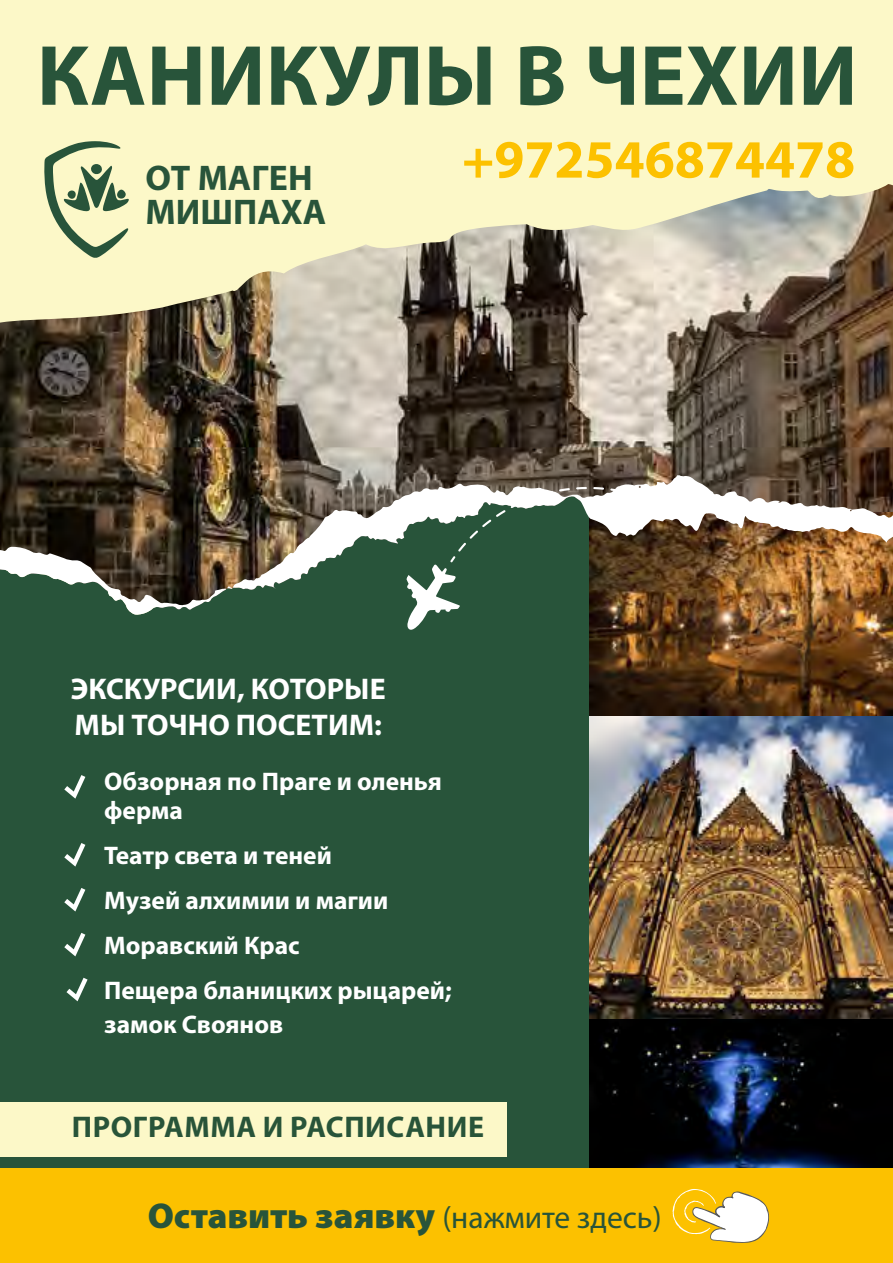
<style>
.page{position:relative;width:893px;height:1263px;background:#fff}
.page>*{position:absolute;margin:0;border:0;box-sizing:border-box;transform-origin:0 0}
.t1{font:700 86.25px "Myriad Pro";color:#28543a}
.t2{font:700 54.15px "Myriad Pro";color:#fcc100}
.t3{font:900 36px "Myriad Pro";color:#28543a}
.t4{font:700 35.85px/34.5px "Myriad Pro";color:#28543a}
.t5{font:700 30px/36px "Myriad Pro";color:#fff}
.t6{font:700 30px "Myriad Pro";letter-spacing:.02em;color:#285439}
.t7{font:700 25.5px/45px "Myriad Pro";color:#fff}
.s1{font-weight:400;font-size:31.5px}
</style>
<div class="page">
<div style="left:0;top:0;width:893px;height:1252px;background:#fcf8c8"></div>
<img style="left:0;top:184px;width:893px;height:291px">
<div style="left:0;top:615px;width:590px;height:553px;background:#28543a"></div>
<img style="left:590px;top:615px;width:303px;height:553px">
<img style="left:0;top:475px;width:893px;height:140px">
<svg style="left:64px;top:775px;width:21px;height:24px"></svg>
<svg style="left:64px;top:843px;width:21px;height:23px"></svg>
<svg style="left:64px;top:888px;width:21px;height:23px"></svg>
<svg style="left:64px;top:933px;width:21px;height:23px"></svg>
<svg style="left:66px;top:978px;width:22px;height:23px"></svg>
<div style="left:0;top:1168px;width:893px;height:95px;background:#fcc100"></div>
<svg style="left:44px;top:141px;width:85px;height:117px"></svg>
<svg style="left:672px;top:1189px;width:97px;height:54px"></svg>
<svg style="left:406px;top:487px;width:263px;height:147px"></svg>
<div style="left:0;top:1102px;width:507px;height:55px;background:#fcf8c8"></div>
<h1 class="t1" style="left:37px;top:19px;width:822px">КАНИКУЛЫ В ЧЕХИИ</h1>
<h3 class="t4" style="left:146px;top:159px;width:182px">ОТ МАГЕН<br>МИШПАХА</h3>
<h2 class="t2" style="left:462px;top:124px;width:395px">+972546874478</h2>
<p class="t5" style="left:71px;top:670px;width:316px">ЭКСКУРСИИ, КОТОРЫЕ<br>МЫ ТОЧНО ПОСЕТИМ:</p>
<p class="t7" style="left:104px;top:766px;width:339px;line-height:28.5px">Обзорная по Праге и оленья ферма</p>
<p class="t7" style="left:104px;top:832px;width:349px">Театр света и теней<br>Музей алхимии и магии<br>Моравский Крас<br>Пещера бланицких рыцарей;</p>
<p class="t7" style="left:104px;top:1001px;width:180px">замок Своянов</p>
<p class="t6" style="left:72px;top:1107px;width:414px">ПРОГРАММА И РАСПИСАНИЕ</p>
<h3 class="t3" style="left:148px;top:1195px;width:515px">Оставить заявку <span class="s1">(нажмите здесь)</span></h3>
</div>
